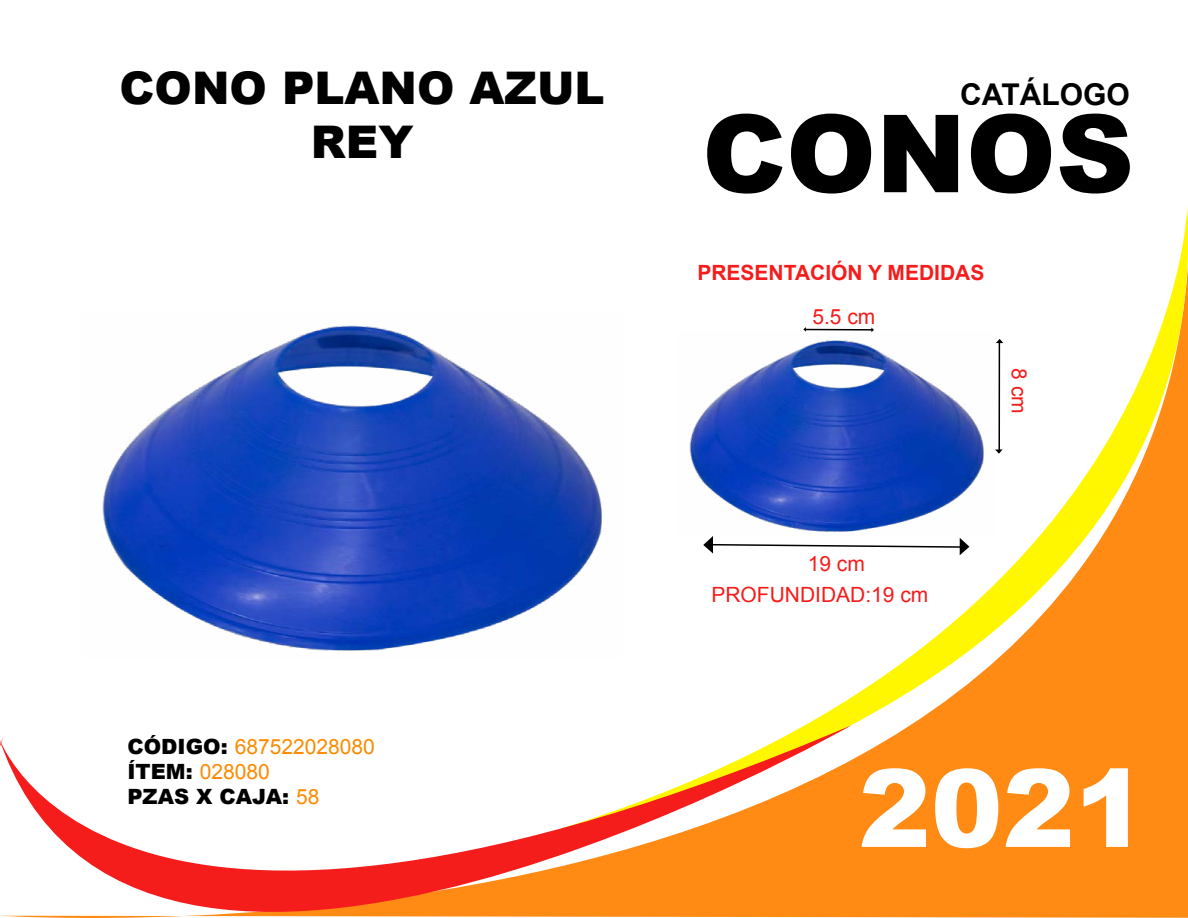
<style>
.page{position:relative;width:1188px;height:918px;background:#fff}
.page>*{position:absolute;margin:0;border:0;box-sizing:border-box;transform-origin:0 0}
.t1{font:900 108px "Arial";color:#000}
.t2{font:900 108px "Arial";color:#fff}
.t3{font:900 45px "Arial";color:#000}
.t4{font:700 30px "Arial";color:#000}
.t5{font:900 21px/25.2px "Arial";color:#000}
.t6{font:21px "Arial";color:#f51c1c}
.t7{font:700 21px "Arial";color:#f51c1c}
.s1{font-weight:400;color:#fc8a00}
</style>
<div class="page">
<div style="left:852px;top:835px;width:336px;height:83px;background:#ff8a14"></div>
<svg style="left:805px;top:207px;width:383px;height:628px"></svg>
<svg style="left:4px;top:725px;width:848px;height:193px"></svg>
<svg style="left:0;top:737px;width:4px;height:179px"></svg>
<img style="left:689px;top:332px;width:306px;height:204px">
<img style="left:102px;top:325px;width:500px;height:326px">
<svg style="left:703px;top:536px;width:266px;height:19px"></svg>
<hr style="left:805px;top:329px;width:67px;height:2px;background:#000">
<svg style="left:995px;top:449px;width:8px;height:5px"></svg>
<svg style="left:996px;top:339px;width:7px;height:4px"></svg>
<hr style="left:998px;top:342px;width:2px;height:108px;background:#000">
<h2 class="t3" style="left:120px;top:55px;width:486px">CONO PLANO AZUL</h2>
<h3 class="t4" style="left:960px;top:75px;width:171px">CATÁLOGO</h3>
<h2 class="t3" style="left:311px;top:109px;width:104px">REY</h2>
<h1 class="t1" style="left:702px;top:75px;width:433px">CONOS</h1>
<p class="t7" style="left:697px;top:258px;width:289px">PRESENTACIÓN Y MEDIDAS</p>
<p class="t5" style="left:127px;top:733px;width:249px">CÓDIGO: <span class="s1">687522028080<br></span>ÍTEM: <span class="s1">028080<br></span>PZAS X CAJA: <span class="s1">58</span></p>
<p class="t6" style="left:812px;top:303px;width:65px">5.5 cm</p>
<p class="t6" style="left:808px;top:549px;width:59px">19 cm</p>
<p class="t6" style="left:711px;top:581px;width:219px">PROFUNDIDAD:19 cm</p>
<p class="t6" style="left:1033px;top:368px;width:47px;rotate:90deg">8 cm</p>
<h1 class="t2" style="left:859px;top:730px;width:290px">2021</h1>
</div>
